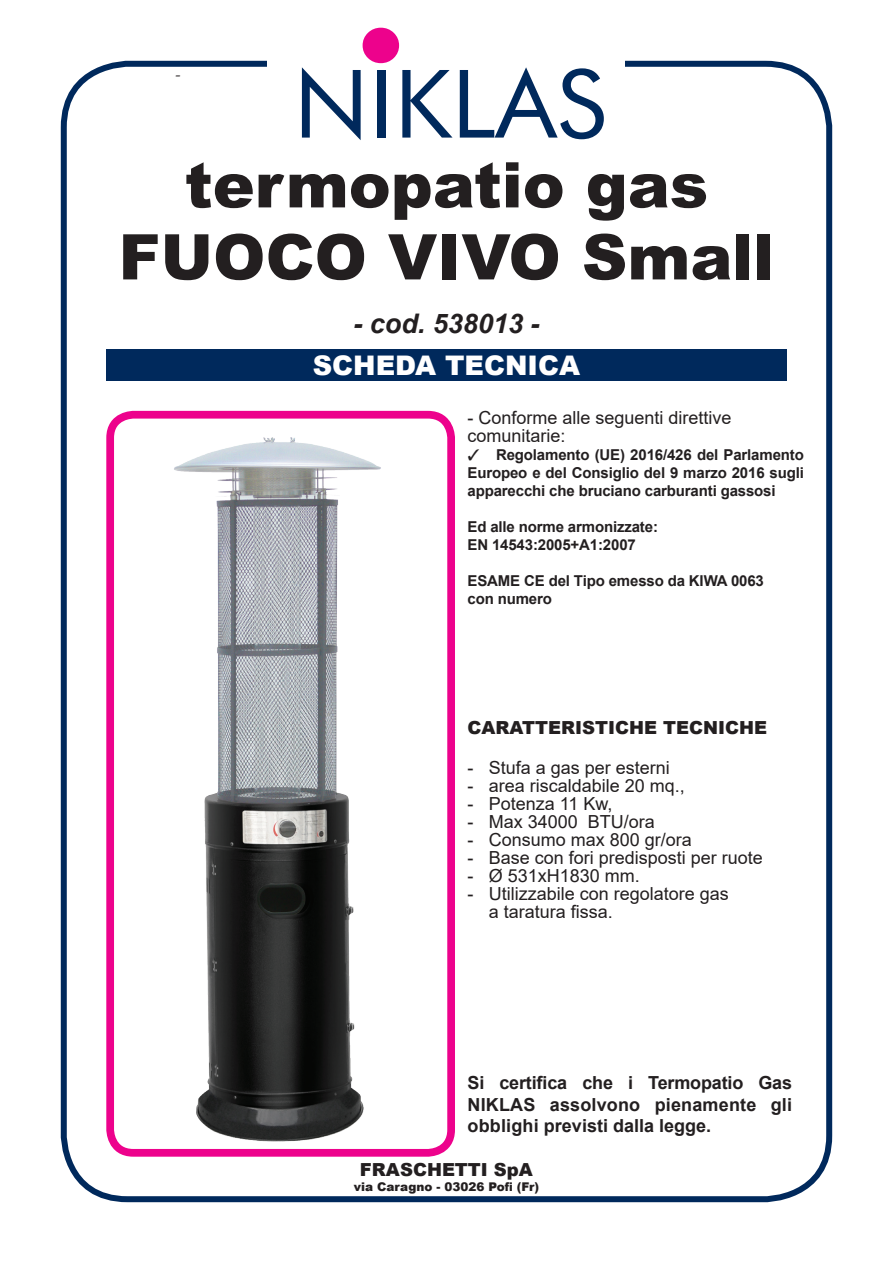
<style>
.page{position:relative;width:893px;height:1263px;background:#fff}
.page>*{position:absolute;margin:0;border:0;box-sizing:border-box;transform-origin:0 0}
.t1{font:900 63px/72px "Arial";color:#231f20;text-align:center}
.t2{font:900 27px "Arial";color:#fff}
.t3{font:italic 700 27px "Arial";color:#231f20}
.t4{font:18px/18px "Arial";color:#231f20}
.t5{font:700 18px/21.6px "Arial";letter-spacing:.01em;color:#231f20;text-align:justify}
.t6{font:900 18px "Arial";color:#231f20}
.t7{font:18px "Minion Pro";color:#231f20}
.t8{font:700 15px/18px "Arial";letter-spacing:-.01em;color:#231f20}
.t9{font:900 12px "Arial";color:#231f20}
</style>
<div class="page">
<div style="left:61px;top:61px;width:771px;height:1141px;border:6px solid #00295c;border-radius:64px"></div>
<img style="left:115px;top:420px;width:331px;height:728px">
<div style="left:106px;top:411px;width:349px;height:746px;border:8px solid #ed028c;border-radius:23px"></div>
<div style="left:106px;top:349px;width:681px;height:32px;background:#00295c"></div>
<div style="left:268px;top:28px;width:357px;height:143px;background:#fff"></div>
<svg style="left:460px;top:67px;width:144px;height:72px"></svg>
<svg style="left:302px;top:28px;width:150px;height:112px"></svg>
<p class="t7" style="left:175px;top:62px;width:8px">-</p>
<h1 class="t1" style="left:119px;top:147px;width:657px">termopatio gas<br>FUOCO VIVO Small</h1>
<h2 class="t3" style="left:353px;top:305px;width:188px">- cod. 538013 -</h2>
<h2 class="t2" style="left:313px;top:345px;width:269px">SCHEDA TECNICA</h2>
<p class="t4" style="left:467px;top:408px;width:266px">- Conforme alle seguenti direttive comunitarie:</p>
<p class="t8" style="left:467px;top:446px;width:338px;text-align:justify">✓ Regolamento (UE) 2016/426 del Parlamento Europeo e del Consiglio del 9 marzo 2016 sugli apparecchi che bruciano carburanti gassosi</p>
<p class="t8" style="left:467px;top:518px;width:192px">Ed alle norme armonizzate:<br>EN 14543:2005+A1:2007</p>
<p class="t8" style="left:467px;top:572px;width:298px">ESAME CE del Tipo emesso da KIWA 0063 con numero</p>
<p class="t6" style="left:467px;top:714px;width:301px">CARATTERISTICHE TECNICHE</p>
<p class="t4" style="left:467px;top:758px;width:204px">- Stufa a gas per esterni</p>
<p class="t4" style="left:467px;top:776px;width:219px">- area riscaldabile 20 mq.,</p>
<p class="t4" style="left:467px;top:794px;width:147px">- Potenza 11 Kw,</p>
<p class="t4" style="left:467px;top:812px;width:189px">- Max 34000 BTU/ora</p>
<p class="t4" style="left:467px;top:830px;width:226px">- Consumo max 800 gr/ora</p>
<p class="t4" style="left:467px;top:848px;width:297px">- Base con fori predisposti per ruote</p>
<p class="t4" style="left:467px;top:866px;width:174px">- Ø 531xH1830 mm.</p>
<p class="t4" style="left:489px;top:884px;width:242px;text-indent:-21px">- Utilizzabile con regolatore gas a taratura fissa.</p>
<p class="t5" style="left:467px;top:1072px;width:326px">Si certifica che i Termopatio Gas NIKLAS assolvono pienamente gli obblighi previsti dalla legge.</p>
<p class="t6" style="left:360px;top:1157px;width:174px">FRASCHETTI SpA</p>
<p class="t9" style="left:354px;top:1178px;width:187px">via Caragno - 03026 Pofi (Fr)</p>
</div>
